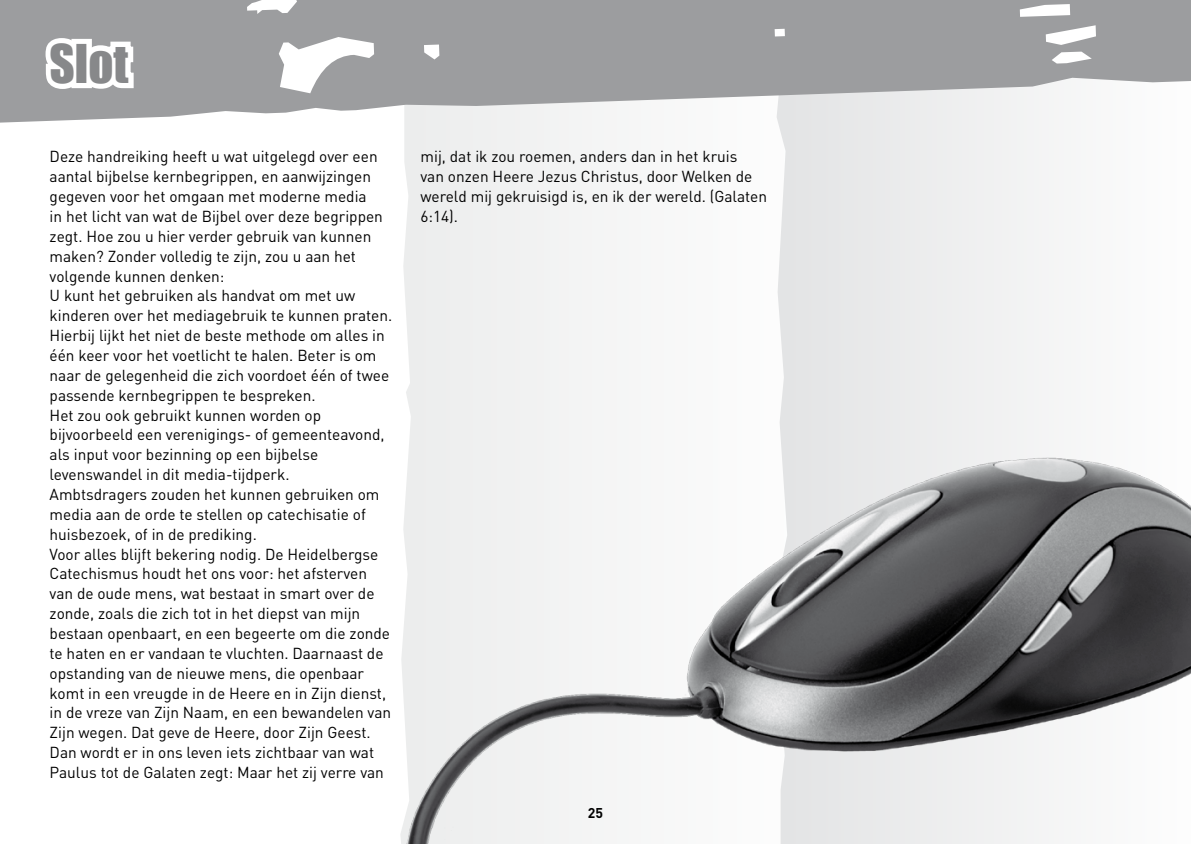
<style>
.page{position:relative;width:1191px;height:844px;background:#fff}
.page>*{position:absolute;margin:0;border:0;box-sizing:border-box;transform-origin:0 0}
.t1{font:49px "Impact";color:#87888a}
.t2{font:15.75px/19.8px "DIN";color:#000}
.t3{font:700 14px "DIN";color:#000}
</style>
<div class="page">
<div style="left:403px;top:123px;width:201px;height:249px;background:#f0f1f1"></div>
<div style="left:777px;top:123px;width:277px;height:249px;background:#eceded"></div>
<svg style="left:0;top:0;width:1191px;height:123px;fill:#9c9d9f"></svg>
<svg style="left:37px;top:30px;width:102px;height:67px"></svg>
<img style="left:400px;top:372px;width:791px;height:471px">
<h1 class="t1" style="left:50px;top:26px;width:80px">Slot</h1>
<p class="t2" style="left:50px;top:146px;width:344px">Deze handreiking heeft u wat uitgelegd over een aantal bijbelse kernbegrippen, en aanwijzingen gegeven voor het omgaan met moderne media<br>in het licht van wat de Bijbel over deze begrippen zegt. Hoe zou u hier verder gebruik van kunnen maken? Zonder volledig te zijn, zou u aan het volgende kunnen denken:<br>U kunt het gebruiken als handvat om met uw kinderen over het mediagebruik te kunnen praten.<br>Hierbij lijkt het niet de beste methode om alles in één keer voor het voetlicht te halen. Beter is om naar de gelegenheid die zich voordoet één of twee passende kernbegrippen te bespreken.<br>Het zou ook gebruikt kunnen worden op bijvoorbeeld een verenigings- of gemeenteavond, als input voor bezinning op een bijbelse levenswandel in dit media-tijdperk.<br>Ambtsdragers zouden het kunnen gebruiken om media aan de orde te stellen op catechisatie of huisbezoek, of in de prediking.<br>Voor alles blijft bekering nodig. De Heidelbergse Catechismus houdt het ons voor: het afsterven van de oude mens, wat bestaat in smart over de zonde, zoals die zich tot in het diepst van mijn bestaan openbaart, en een begeerte om die zonde te haten en er vandaan te vluchten. Daarnaast de opstanding van de nieuwe mens, die openbaar komt in een vreugde in de Heere en in Zijn dienst, in de vreze van Zijn Naam, en een bewandelen van Zijn wegen. Dat geve de Heere, door Zijn Geest.<br>Dan wordt er in ons leven iets zichtbaar van wat Paulus tot de Galaten zegt: Maar het zij verre van</p>
<p class="t2" style="left:420px;top:146px;width:348px">mij, dat ik zou roemen, anders dan in het kruis<br>van onzen Heere Jezus Christus, door Welken de wereld mij gekruisigd is, en ik der wereld. (Galaten 6:14).</p>
<p class="t3" style="left:588px;top:803px;width:17px">25</p>
</div>
